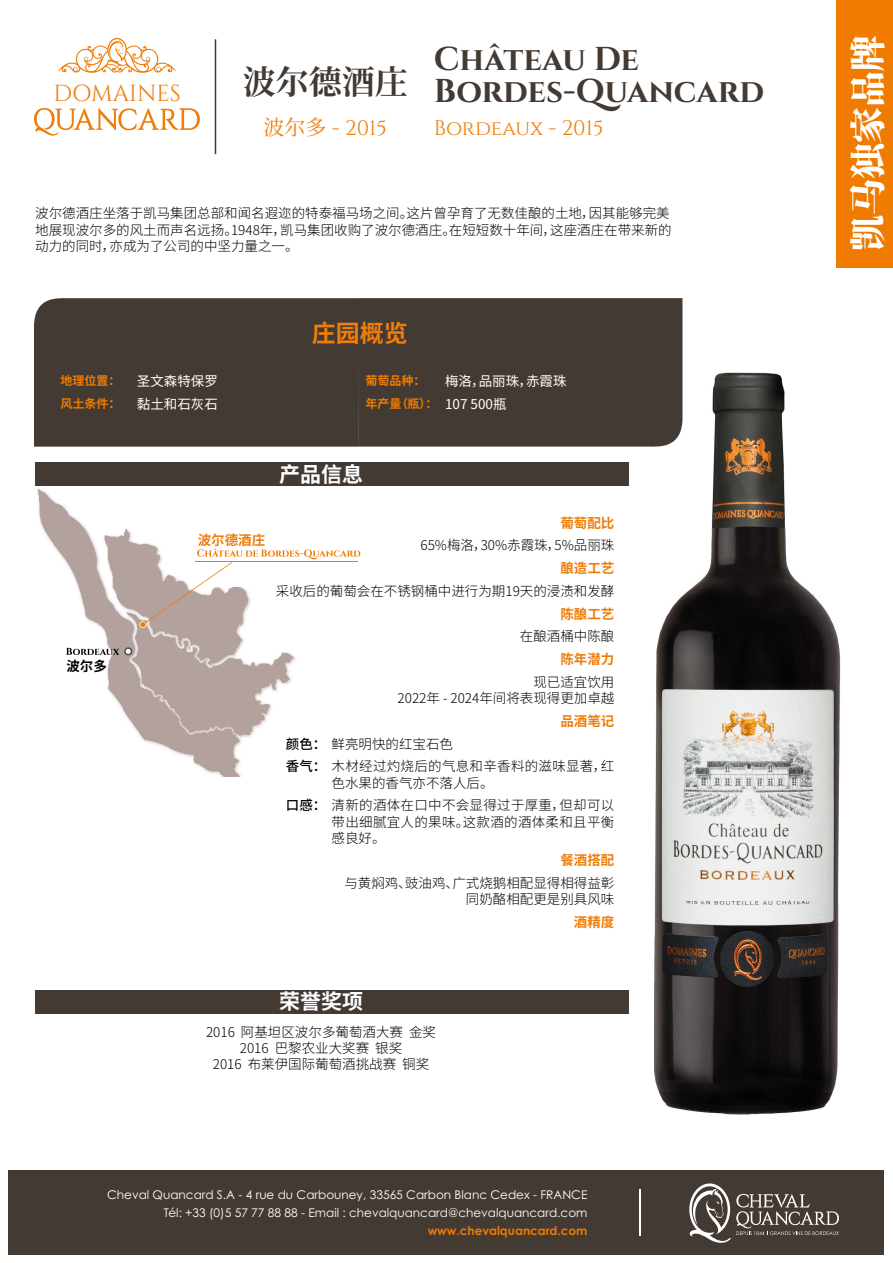
<style>
.page{position:relative;width:893px;height:1263px;background:#fff}
.page>*{position:absolute;margin:0;border:0;box-sizing:border-box;transform-origin:0 0}
.t1{font:800 36px "Source Han Serif";color:#fff}
.t2{font:700 33px/31.5px "Cinzel";color:#433a34}
.t3{font:700 33px "Source Han Serif";color:#433a34}
.t4{font:700 24px "Noto Sans Hans";color:#ef7d0a}
.t5{font:23.1px "Cinzel";color:#ef7d0a}
.t6{font:21px "Cinzel";color:#ef7d0a}
.t7{font:700 21px "Noto Sans Hans";color:#fff}
.t8{font:300 13.5px/16.2px "Noto Sans Hans";color:#000;text-align:right}
.t9{font:300 13.5px/22.8px "Noto Sans Hans";letter-spacing:.02em;color:#000}
.t10{font:700 13.5px "Noto Sans Hans";color:#ef7d0a}
.t11{font:13.5px "Noto Sans Hans";color:#fff}
.t12{font:700 13.5px "Noto Sans Hans";color:#000}
.t13{font:12px/18px "Century Gothic Pro";color:#fff;text-align:right}
.t14{font:700 12px "Century Gothic Pro";color:#ef7b00}
.t15{font:700 12px "Noto Sans Hans";color:#ef7b00}
.s1{font-family:"Source Han Serif"}
.s2{font-weight:700;font-size:12px;color:#ef7b00}
.s3{font-weight:400;font-size:13.5px;color:#fff}
.s4{font-weight:500}
</style>
<div class="page">
<img style="left:655px;top:368px;width:186px;height:747px">
<img style="left:37px;top:488px;width:259px;height:288px">
<svg style="left:66px;top:647px;width:66px;height:8px"></svg>
<svg style="left:140px;top:548px;width:220px;height:80px"></svg>
<hr style="left:196px;top:561px;width:162px;height:1px;background:#ef7b00">
<div style="left:837px;top:0;width:56px;height:267px;background:#ef7b00"></div>
<div style="left:35px;top:463px;width:593px;height:23px;background:#433a34"></div>
<div style="left:35px;top:990px;width:593px;height:23px;background:#433a34"></div>
<div style="left:359px;top:298px;width:323px;height:151px;background:#433a34"></div>
<div style="left:34px;top:298px;width:325px;height:149px;background:#433a34"></div>
<div style="left:9px;top:1170px;width:875px;height:84px;background:#433a34"></div>
<hr style="left:639px;top:1189px;width:1px;height:46px;background:#fff">
<svg style="left:689px;top:1183px;width:150px;height:60px"></svg>
<svg style="left:58px;top:38px;width:118px;height:35px"></svg>
<svg style="left:34px;top:108px;width:166px;height:28px"></svg>
<hr style="left:215px;top:39px;width:1px;height:115px;background:#433a34">
<h3 class="t5" style="left:53px;top:80px;width:129px">DOMAINES</h3>
<h2 class="t3" style="left:243px;top:64px;width:166px">波尔德酒庄</h2>
<h2 class="t2" style="left:434px;top:44px;width:332px">Château De<br>Bordes-Quancard</h2>
<h3 class="t6" style="left:264px;top:116px;width:125px"><span class="s1">波尔多</span> - 2015</h3>
<h3 class="t6" style="left:434px;top:116px;width:171px">Bordeaux - 2015</h3>
<p class="t8" style="left:35px;top:206px;width:638px;text-align:left">波尔德酒庄坐落于凯马集团总部和闻名遐迩的特泰福马场之间。这片曾孕育了无数佳酿的土地，因其能够完美地展现波尔多的风土而声名远扬。1948年，凯马集团收购了波尔德酒庄。在短短数十年间，这座酒庄在带来新的动力的同时，亦成为了公司的中坚力量之一。</p>
<h3 class="t4" style="left:312px;top:320px;width:97px">庄园概览</h3>
<p class="t11" style="left:60px;top:374px;width:159px"><span class="s2">地理位置：</span> 圣文森特保罗</p>
<p class="t15" style="left:366px;top:374px;width:62px">葡萄品种：</p>
<p class="t11" style="left:445px;top:374px;width:123px">梅洛，品丽珠，赤霞珠</p>
<p class="t11" style="left:60px;top:396px;width:159px"><span class="s2">风土条件：</span> 黏土和石灰石</p>
<p class="t15" style="left:366px;top:397px;width:142px">年产量（瓶）： <span class="s3">107 500瓶</span></p>
<p class="t12" style="left:66px;top:659px;width:42px">波尔多</p>
<h3 class="t7" style="left:279px;top:462px;width:85px">产品信息</h3>
<p class="t10" style="left:198px;top:533px;width:69px">波尔德酒庄</p>
<p class="t10" style="left:560px;top:515px;width:55px">葡萄配比</p>
<p class="t8" style="left:420px;top:538px;width:195px">65%梅洛，30%赤霞珠，5%品丽珠</p>
<p class="t10" style="left:560px;top:560px;width:55px">酿造工艺</p>
<p class="t8" style="left:276px;top:583px;width:340px">采收后的葡萄会在不锈钢桶中进行为期19天的浸渍和发酵</p>
<p class="t10" style="left:560px;top:606px;width:55px">陈酿工艺</p>
<p class="t8" style="left:520px;top:629px;width:96px">在酿酒桶中陈酿</p>
<p class="t10" style="left:560px;top:652px;width:55px">陈年潜力</p>
<p class="t8" style="left:398px;top:674px;width:218px">现已适宜饮用<br>2022年 - 2024年间将表现得更加卓越</p>
<p class="t10" style="left:560px;top:713px;width:55px">品酒笔记</p>
<p class="t9" style="left:286px;top:732px;width:330px"><span class="s4">颜色：</span>鲜亮明快的红宝石色<br><span class="s4">香气：</span>木材经过灼烧后的气息和辛香料的滋味显著，红</p>
<p class="t9" style="left:286px;top:771px;width:330px;text-indent:46px">色水果的香气亦不落人后。<br><span class="s4">口感：</span>清新的酒体在口中不会显得过于厚重，但却可以</p>
<p class="t9" style="left:332px;top:814px;width:284px;line-height:16.2px">带出细腻宜人的果味。这款酒的酒体柔和且平衡感良好。</p>
<p class="t10" style="left:560px;top:853px;width:55px">餐酒搭配</p>
<p class="t8" style="left:344px;top:875px;width:271px">与黄焖鸡、豉油鸡、广式烧鹅相配显得相得益彰同奶酪相配更是别具风味</p>
<p class="t10" style="left:574px;top:915px;width:42px">酒精度</p>
<h3 class="t7" style="left:279px;top:989px;width:85px">荣誉奖项</h3>
<p class="t8" style="left:206px;top:1024px;width:231px;text-align:center">2016 阿基坦区波尔多葡萄酒大赛 金奖<br>2016 巴黎农业大奖赛 银奖<br>2016 布莱伊国际葡萄酒挑战赛 铜奖</p>
<p class="t13" style="left:107px;top:1186px;width:482px">Cheval Quancard S.A - 4 rue du Carbouney, 33565 Carbon Blanc Cedex - FRANCE<br>Tél: +33 (0)5 57 77 88 88 - Email : chevalquancard@chevalquancard.com</p>
<p class="t14" style="left:428px;top:1223px;width:161px">www.chevalquancard.com</p>
<h1 class="t1" style="left:847px;top:251px;width:217px;rotate:-90deg">凯马独家品牌</h1>
</div>
